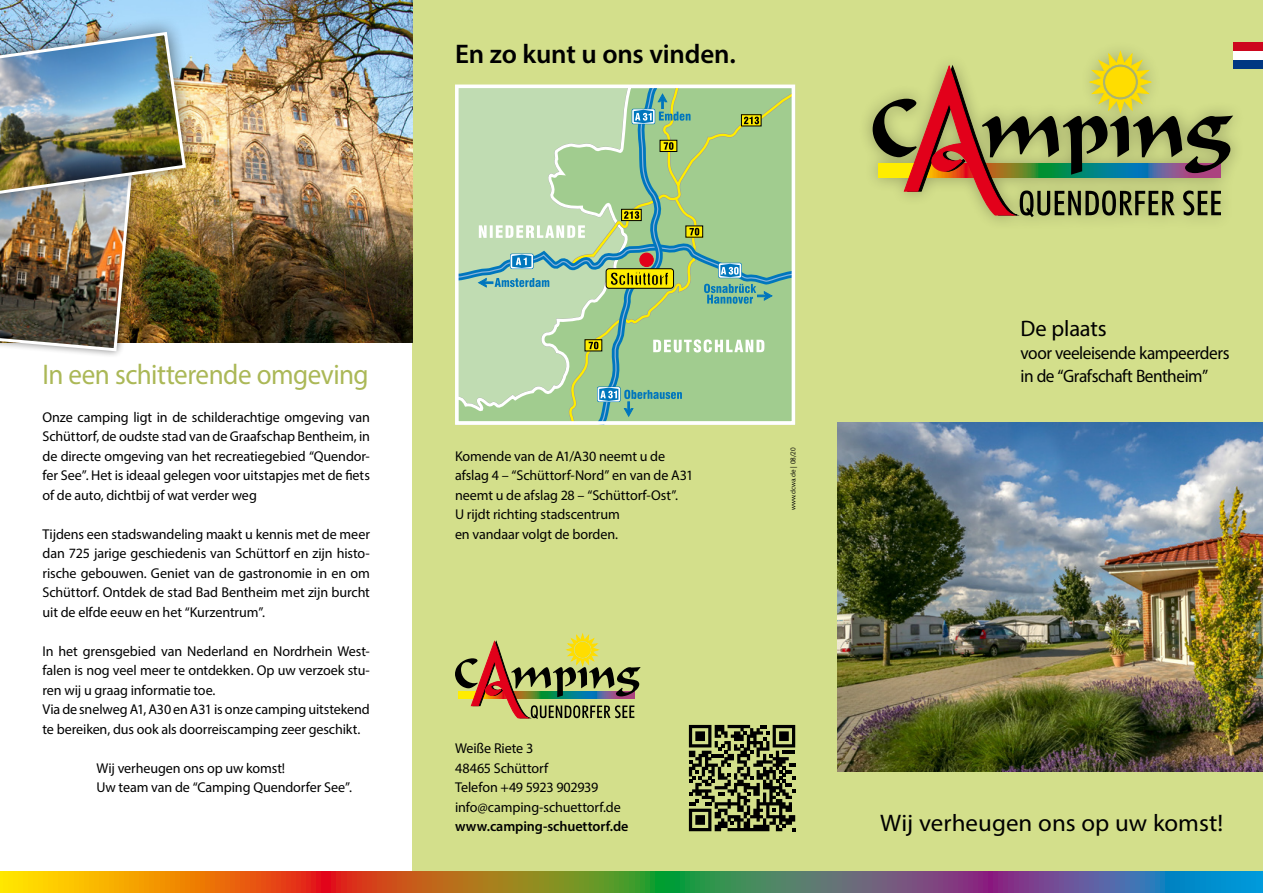
<style>
.page{position:relative;width:1263px;height:893px;background:#fff}
.page>*{position:absolute;margin:0;border:0;box-sizing:border-box;transform-origin:0 0}
.t1{font:28.5px "Myriad Pro";letter-spacing:-.02em;color:#abb857;scale:.95 1}
.t2{font:600 27px "Myriad Pro";letter-spacing:-.005em;color:#000}
.t3{font:24px "Myriad Pro";color:#000;scale:1.04 1}
.t4{font:22.5px "Myriad Pro";letter-spacing:-.01em;color:#000}
.t5{font:18px/23.4px "Myriad Pro";letter-spacing:-.025em;color:#000;scale:.96 1}
.t6{font:14.25px/19.5px "Myriad Pro";letter-spacing:-.005em;color:#000}
.t7{font:600 14.25px "Myriad Pro";letter-spacing:-.005em;color:#000}
.t8{font:6.75px "Gisha";color:#000}
</style>
<div class="page">
<div style="left:412px;top:0;width:426px;height:893px;background:#d3df8b"></div>
<img style="left:838px;top:421px;width:425px;height:352px">
<div style="left:838px;top:773px;width:425px;height:99px;background:#d3df8b"></div>
<div style="left:838px;top:0;width:425px;height:421px;background:#d3df8b"></div>
<svg style="left:873px;top:51px;width:360px;height:166px"></svg>
<svg style="left:455px;top:634px;width:186px;height:85px"></svg>
<svg style="left:0;top:872px;width:1263px;height:21px;background:#8c764b"></svg>
<svg style="left:455px;top:84px;width:341px;height:341px;background:#a7cd9b"></svg>
<div style="left:455px;top:85px;width:340px;height:340px;border:4px solid #fff"></div>
<img style="left:0;top:0;width:412px;height:342px">
<img style="left:0;top:12px;width:206px;height:343px">
<div style="left:1233px;top:50px;width:30px;height:11px;background:#fff"></div>
<div style="left:1233px;top:60px;width:30px;height:9px;background:#003882"></div>
<div style="left:1233px;top:43px;width:30px;height:8px;background:#cd071e"></div>
<svg style="left:689px;top:725px;width:106px;height:106px"></svg>
<h2 class="t2" style="left:455px;top:37px;width:282px">En zo kunt u ons vinden.</h2>
<h1 class="t1" style="left:43px;top:357px;width:345px">In een schitterende omgeving</h1>
<p class="t6" style="left:43px;top:407px;width:329px;text-align:justify">Onze camping ligt in de schilderachtige omgeving van Schüttorf, de oudste stad van de Graafschap Bentheim, in de directe omgeving van het recreatiegebied “Quendor&shy;fer See”. Het is ideaal gelegen voor uitstapjes met de fiets of de auto, dichtbij of wat verder weg</p>
<p class="t6" style="left:43px;top:524px;width:329px;text-align:justify">Tijdens een stadswandeling maakt u kennis met de meer dan 725 jarige geschiedenis van Schüttorf en zijn histo&shy;rische gebouwen. Geniet van de gastronomie in en om Schüttorf. Ontdek de stad Bad Bentheim met zijn burcht uit de elfde eeuw en het “Kurzentrum”.</p>
<p class="t6" style="left:43px;top:641px;width:329px">In het grensgebied van Nederland en Nordrhein West&shy;falen is nog veel meer te ontdekken. Op uw verzoek stu&shy;ren wij u graag informatie toe.<br>Via de snelweg A1, A30 en A31 is onze camping uitstekend te bereiken, dus ook als doorreiscamping zeer geschikt.</p>
<p class="t6" style="left:97px;top:758px;width:257px">Wij verheugen ons op uw komst!<br>Uw team van de “Camping Quendorfer See”.</p>
<p class="t6" style="left:455px;top:446px;width:240px">Komende van de A1/A30 neemt u de afslag 4 – “Schüttorf-Nord” en van de A31 neemt u de afslag 28 – “Schüttorf-Ost”.<br>U rijdt richting stadscentrum<br>en vandaar volgt de borden.</p>
<p class="t6" style="left:455px;top:738px;width:167px">Weiße Riete 3<br>48465 Schüttorf<br>Telefon +49 5923 902939 info@camping-schuettorf.de</p>
<p class="t7" style="left:455px;top:817px;width:175px">www.camping-schuettorf.de</p>
<p class="t8" style="left:789px;top:510px;width:64px;rotate:-90deg">www.dcwa.de | 08/20</p>
<h3 class="t4" style="left:1020px;top:314px;width:88px">De plaats</h3>
<p class="t5" style="left:1020px;top:341px;width:219px">voor veeleisende kampeerders in de “Grafschaft Bentheim”</p>
<h3 class="t3" style="left:880px;top:808px;width:331px">Wij verheugen ons op uw komst!</h3>
</div>
